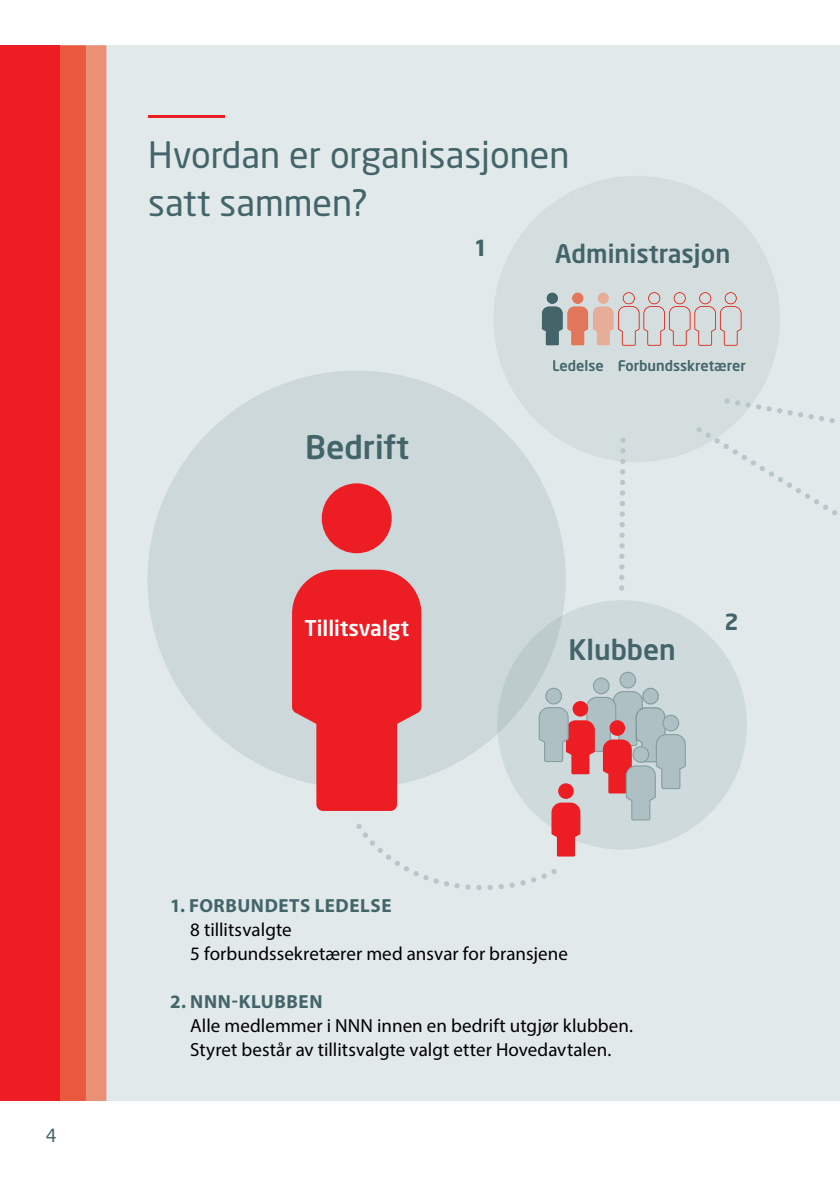
<style>
.page{position:relative;width:840px;height:1191px;background:#fff}
.page>*{position:absolute;margin:0;border:0;box-sizing:border-box;transform-origin:0 0}
.t1{font:36px/48px "Neo Sans";color:#436569}
.t2{font:500 32px "Neo Sans";color:#436569}
.t3{font:500 28px "Neo Sans";color:#436569}
.t4{font:500 25.4px "Neo Sans";color:#436569}
.t5{font:700 22px "Neo Sans";color:#436569}
.t6{font:500 21.4px "Neo Sans";color:#fff}
.t7{font:19px/24px "Myriad Pro";letter-spacing:.005em;color:#000}
.t8{font:700 19px "Myriad Pro";letter-spacing:.03em;color:#436569}
.t9{font:18px "Neo Sans";color:#436569}
.t10{font:500 14.4px "Neo Sans";color:#436569}
</style>
<div class="page">
<div style="left:45px;top:45px;width:794px;height:1056px;background:#e2e9ea"></div>
<hr style="left:148px;top:115px;width:77px;height:3px;background:#ed1d24">
<div style="left:45px;top:45px;width:41px;height:1056px;background:#ea593e"></div>
<div style="left:0;top:45px;width:60px;height:1056px;background:#ed1d24"></div>
<div style="left:86px;top:45px;width:20px;height:1056px;background:#ea9074"></div>
<div style="left:147px;top:370px;width:418px;height:418px;background:#ccd8d9;border-radius:50%"></div>
<svg style="left:292px;top:483px;width:129px;height:328px;fill:#ed1d24"></svg>
<svg style="left:493px;top:176px;width:286px;height:286px;fill:#d4dedf"></svg>
<svg style="left:541px;top:292px;width:200px;height:54px"></svg>
<div style="left:618px;top:360px;width:127px;height:11px;background:#d4dedf"></div>
<div style="left:553px;top:360px;width:49px;height:11px;background:#d4dedf"></div>
<div style="left:555px;top:243px;width:173px;height:25px;background:#d4dedf"></div>
<svg style="left:562px;top:600px;width:184px;height:232px;fill:#cedadb"></svg>
<svg style="left:356px;top:615px;width:329px;height:275px"></svg>
<svg style="left:696px;top:398px;width:141px;height:118px"></svg>
<svg style="left:618px;top:437px;width:7px;height:153px"></svg>
<h1 class="t1" style="left:148px;top:130px;width:422px">Hvordan er organisasjonen satt sammen?</h1>
<p class="t5" style="left:473px;top:234px;width:16px">1</p>
<h2 class="t2" style="left:305px;top:427px;width:105px">Bedrift</h2>
<p class="t6" style="left:304px;top:615px;width:106px">Tillitsvalgt</p>
<h3 class="t4" style="left:555px;top:237px;width:176px">Administrasjon</h3>
<p class="t10" style="left:551px;top:356px;width:195px">Ledelse Forbundsskretærer</p>
<h3 class="t3" style="left:568px;top:632px;width:109px">Klubben</h3>
<p class="t5" style="left:724px;top:608px;width:16px">2</p>
<p class="t9" style="left:46px;top:1124px;width:12px">4</p>
<p class="t8" style="left:170px;top:893px;width:222px">1. FORBUNDETS LEDELSE</p>
<p class="t7" style="left:190px;top:917px;width:379px">8 tillitsvalgte<br>5 forbundssekretærer med ansvar for bransjene</p>
<p class="t8" style="left:170px;top:989px;width:154px">2. NNN-KLUBBEN</p>
<p class="t7" style="left:190px;top:1013px;width:444px">Alle medlemmer i NNN innen en bedrift utgjør klubben.<br>Styret består av tillitsvalgte valgt etter Hovedavtalen.</p>
</div>
